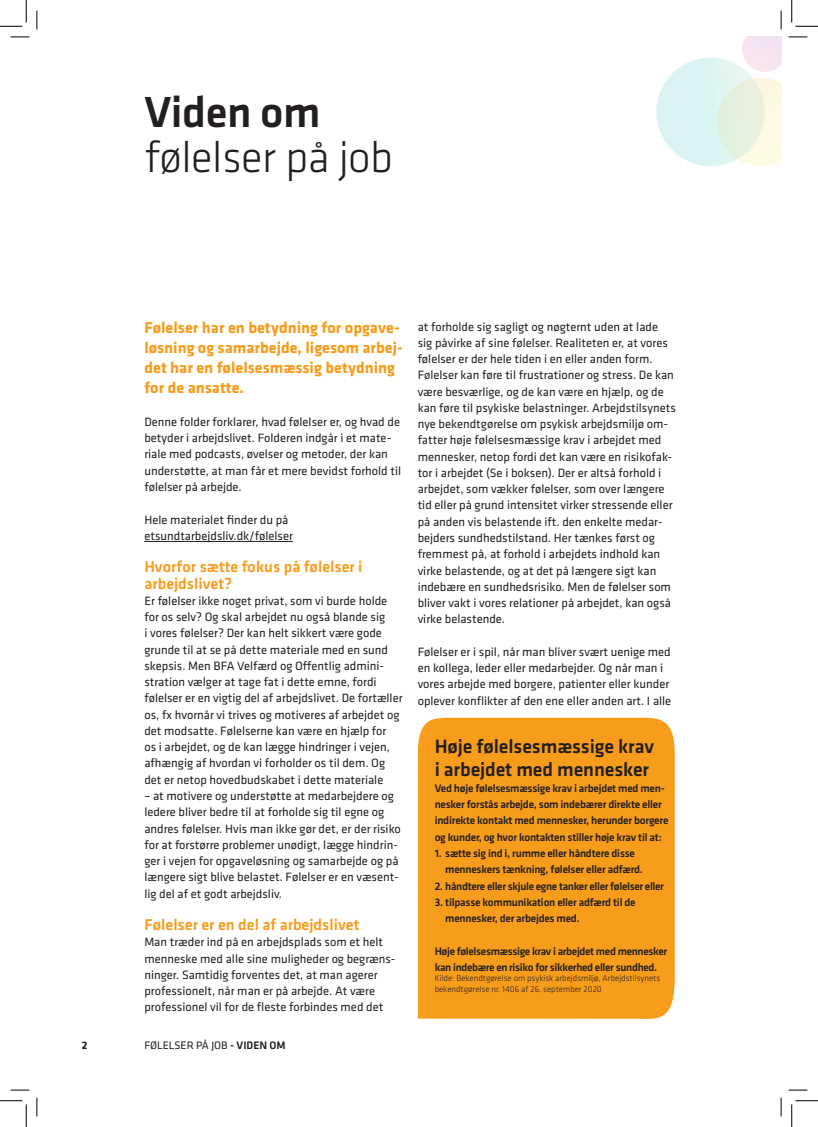
<style>
.page{position:relative;width:818px;height:1127px;background:#fff}
.page>*{position:absolute;margin:0;border:0;box-sizing:border-box;transform-origin:0 0}
.overskrift{font:300 45px "Klavika";letter-spacing:-.01em;color:#231f20}
.overskrift-2{font:500 45px "Klavika";letter-spacing:-.01em;color:#231f20}
.Fakta_box_overskrift_sort{font:500 20px "Klavika";letter-spacing:-.005em;color:#231f20}
.Manchet{font:700 16.25px/20px "Klavika";color:#f89c1c}
.Mellemrubrik_stor{font:500 16.25px "Klavika";color:#f89c1c}
.Brød{font:12.5px/16.2px "Klavika";color:#231f20}
.Mellemrubrik_stor-2{font:12.5px/16.2px "Klavika";color:#231f20}
.Fakta_box_brød_-_sort{font:500 11.25px/16.2px "Klavika";letter-spacing:-.02em;color:#231f20}
.t1{font:11.25px "Klavika";color:#231f20}
.t2{font:700 11.25px "Klavika";color:#231f20}
.note{font:300 8.75px/10.5px "Klavika";color:#231f20}
.s1{font-weight:500}
</style>
<div class="page">
<svg style="left:656px;top:37px;width:125px;height:129px"></svg>
<hr style="left:144px;top:541px;width:149px;height:1px;background:#231f20">
<div style="left:418px;top:717px;width:257px;height:302px;background:#f89c1c"></div>
<svg style="left:11px;top:36px;width:18px;height:2px"></svg>
<svg style="left:788px;top:36px;width:19px;height:2px"></svg>
<svg style="left:11px;top:1089px;width:18px;height:1px"></svg>
<svg style="left:788px;top:1089px;width:19px;height:1px"></svg>
<svg style="left:36px;top:11px;width:2px;height:18px"></svg>
<svg style="left:36px;top:1097px;width:2px;height:18px"></svg>
<svg style="left:780px;top:11px;width:2px;height:18px"></svg>
<svg style="left:780px;top:1097px;width:2px;height:18px"></svg>
<svg style="left:0;top:0;width:27px;height:27px"></svg>
<svg style="left:0;top:1100px;width:27px;height:26px"></svg>
<svg style="left:791px;top:0;width:27px;height:27px"></svg>
<svg style="left:791px;top:1100px;width:27px;height:26px"></svg>
<p class="overskrift-2" style="left:144px;top:82px;width:178px">Viden om</p>
<p class="overskrift" style="left:144px;top:130px;width:250px">følelser på job</p>
<p class="Manchet" style="left:144px;top:317px;width:260px">Følelser har en betydning for opgave&shy;løsning og samarbejde, ligesom arbej&shy;det har en følelsesmæssig betydning for de ansatte.</p>
<p class="Brød" style="left:144px;top:413px;width:258px">Denne folder forklarer, hvad følelser er, og hvad de betyder i arbejdslivet. Folderen indgår i et mate&shy;riale med podcasts, øvelser og metoder, der kan understøtte, at man får et mere bevidst forhold til følelser på arbejde.</p>
<p class="Brød" style="left:144px;top:510px;width:146px">Hele materialet finder du på</p>
<p class="Brød" style="left:144px;top:527px;width:150px">etsundtarbejdsliv.dk/følelser</p>
<p class="Mellemrubrik_stor" style="left:144px;top:555px;width:220px">Hvorfor sætte fokus på følelser i</p>
<p class="Mellemrubrik_stor" style="left:144px;top:572px;width:89px">arbejdslivet?</p>
<p class="Mellemrubrik_stor-2" style="left:144px;top:592px;width:260px">Er følelser ikke noget privat, som vi burde holde for os selv? Og skal arbejdet nu også blande sig<br>i vores følelser? Der kan helt sikkert være gode grunde til at se på dette materiale med en sund skepsis. Men BFA Velfærd og Offentlig admini&shy;stration vælger at tage fat i dette emne, fordi følelser er en vigtig del af arbejdslivet. De fortæller os, fx hvornår vi trives og motiveres af arbejdet og det modsatte. Følelserne kan være en hjælp for<br>os i arbejdet, og de kan lægge hindringer i vejen, afhængig af hvordan vi forholder os til dem. Og det er netop hovedbudskabet i dette materiale</p>
<p class="Mellemrubrik_stor-2" style="left:144px;top:787px;width:258px">– at motivere og understøtte at medarbejdere og ledere bliver bedre til at forholde sig til egne og andres følelser. Hvis man ikke gør det, er der risiko for at forstørre problemer unødigt, lægge hindrin&shy;ger i vejen for opgaveløsning og samarbejde og på længere sigt blive belastet. Følelser er en væsent&shy;lig del af et godt arbejdsliv.</p>
<p class="Mellemrubrik_stor" style="left:144px;top:913px;width:217px">Følelser er en del af arbejdslivet</p>
<p class="Brød" style="left:144px;top:933px;width:253px">Man træder ind på en arbejdsplads som et helt menneske med alle sine muligheder og begræns&shy;ninger. Samtidig forventes det, at man agerer professionelt, når man er på arbejde. At være professionel vil for de fleste forbindes med det</p>
<p class="t2" style="left:82px;top:1037px;width:7px">2</p>
<p class="t1" style="left:144px;top:1037px;width:143px">FØLELSER PÅ JOB <span class="s1">- VIDEN OM</span></p>
<p class="Brød" style="left:418px;top:318px;width:260px">at forholde sig sagligt og nøgternt uden at lade<br>sig påvirke af sine følelser. Realiteten er, at vores følelser er der hele tiden i en eller anden form.<br>Følelser kan føre til frustrationer og stress. De kan være besværlige, og de kan være en hjælp, og de kan føre til psykiske belastninger. Arbejdstilsynets nye bekendtgørelse om psykisk arbejdsmiljø om&shy;fatter høje følelsesmæssige krav i arbejdet med mennesker, netop fordi det kan være en risikofak&shy;tor i arbejdet (Se i boksen). Der er altså forhold i arbejdet, som vækker følelser, som over længere tid eller på grund intensitet virker stressende eller på anden vis belastende ift. den enkelte medar&shy;bejders sundhedstilstand. Her tænkes først og fremmest på, at forhold i arbejdets indhold kan virke belastende, og at det på længere sigt kan indebære en sundhedsrisiko. Men de følelser som bliver vakt i vores relationer på arbejdet, kan også virke belastende.</p>
<p class="Brød" style="left:418px;top:643px;width:255px">Følelser er i spil, når man bliver svært uenige med en kollega, leder eller medarbejder. Og når man i vores arbejde med borgere, patienter eller kunder oplever konflikter af den ene eller anden art. I alle</p>
<p class="Fakta_box_overskrift_sort" style="left:435px;top:732px;width:221px">Høje følelsesmæssige krav</p>
<p class="Fakta_box_overskrift_sort" style="left:435px;top:755px;width:216px">i arbejdet med mennesker</p>
<p class="Fakta_box_brød_-_sort" style="left:435px;top:779px;width:235px">Ved høje følelsesmæssige krav i arbejdet med men&shy;nesker forstås arbejde, som indebærer direkte eller indirekte kontakt med mennesker, herunder borgere og kunder, og hvor kontakten stiller høje krav til at:</p>
<p class="Fakta_box_brød_-_sort" style="left:435px;top:844px;width:202px">1. sætte sig ind i, rumme eller håndtere disse</p>
<p class="Fakta_box_brød_-_sort" style="left:445px;top:860px;width:199px">menneskers tænkning, følelser eller adfærd.</p>
<p class="Fakta_box_brød_-_sort" style="left:435px;top:877px;width:231px">2. håndtere eller skjule egne tanker eller følelser eller</p>
<p class="Fakta_box_brød_-_sort" style="left:435px;top:893px;width:203px">3. tilpasse kommunikation eller adfærd til de</p>
<p class="Fakta_box_brød_-_sort" style="left:445px;top:909px;width:136px">mennesker, der arbejdes med.</p>
<p class="Fakta_box_brød_-_sort" style="left:435px;top:942px;width:234px">Høje følelsesmæssige krav i arbejdet med mennesker kan indebære en risiko for sikkerhed eller sundhed.</p>
<p class="note" style="left:435px;top:972px;width:227px">Kilde: Bekendtgørelse om psykisk arbejdsmiljø, Arbejdstilsynets bekendtgørelse nr. 1406 af 26. september 2020</p>
</div>
